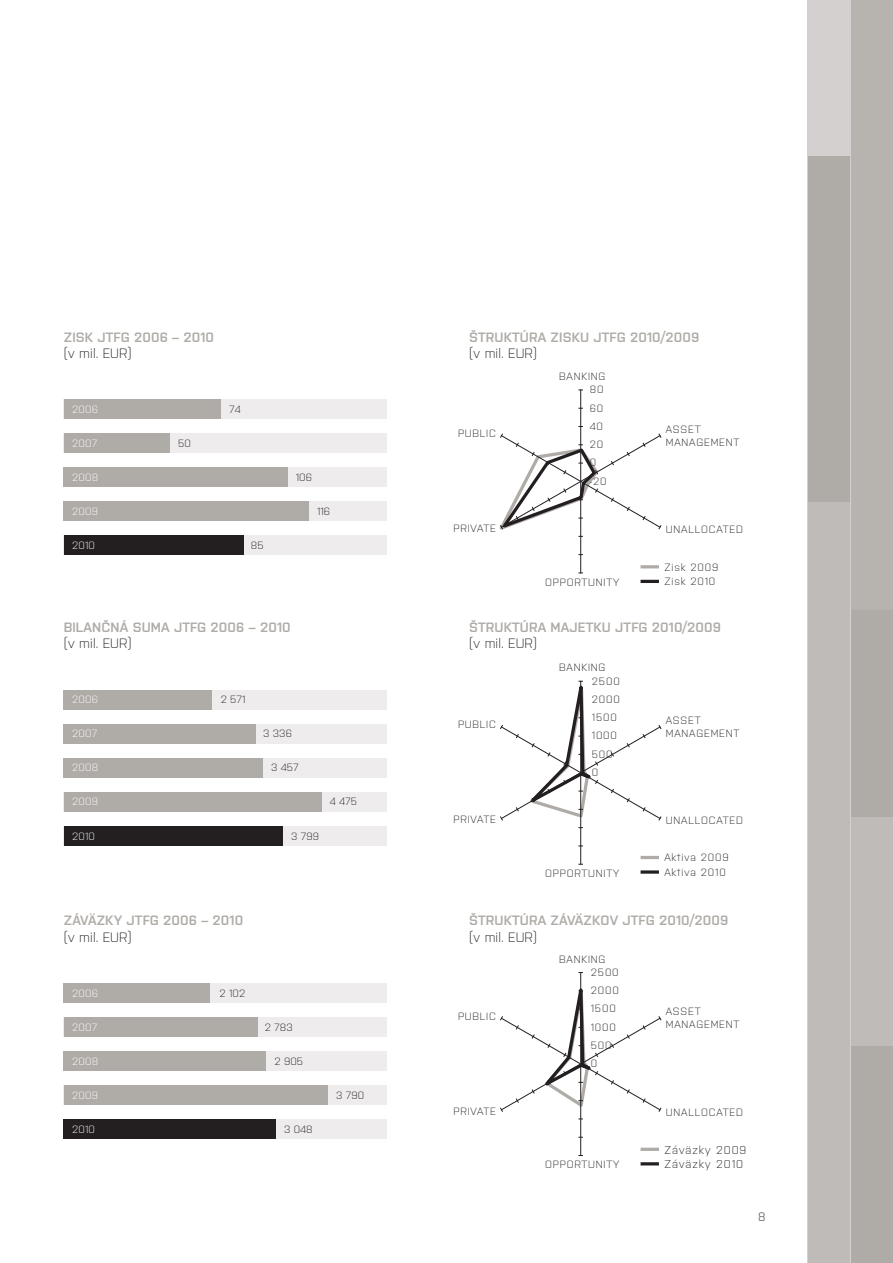
<style>
.page{position:relative;width:893px;height:1263px;background:#fff}
.page>*{position:absolute;margin:0;border:0;box-sizing:border-box;transform-origin:0 0}
.t1{font:600 13.5px "Purista";letter-spacing:.01em;color:#afaba7}
.t2{font:300 13.5px "Purista";letter-spacing:.01em;color:#231f20}
.t3{font:300 12px "Purista";color:#231f20}
.t4{font:300 11.4px "Purista";letter-spacing:.08em;color:#231f20}
.t5{font:300 10.5px/18.3px "Purista";letter-spacing:.08em;color:#231f20}
.t6{font:300 10.5px "Purista";letter-spacing:.01em;color:#fff}
</style>
<div class="page">
<div style="left:64px;top:400px;width:323px;height:19px;background:#eeecec"></div>
<div style="left:64px;top:434px;width:323px;height:19px;background:#eeecec"></div>
<div style="left:64px;top:468px;width:323px;height:19px;background:#eeecec"></div>
<div style="left:64px;top:502px;width:323px;height:19px;background:#eeecec"></div>
<div style="left:64px;top:536px;width:323px;height:19px;background:#eeecec"></div>
<div style="left:64px;top:400px;width:156px;height:19px;background:#afaba7"></div>
<div style="left:64px;top:434px;width:105px;height:19px;background:#afaba7"></div>
<div style="left:64px;top:468px;width:224px;height:19px;background:#afaba7"></div>
<div style="left:64px;top:502px;width:245px;height:19px;background:#afaba7"></div>
<div style="left:64px;top:536px;width:179px;height:19px;background:#231f20"></div>
<hr style="left:641px;top:565px;width:18px;height:3px;background:#afaba7">
<hr style="left:641px;top:580px;width:18px;height:3px;background:#231f20">
<hr style="left:580px;top:389px;width:1px;height:184px;background:#231f20">
<svg style="left:499px;top:433px;width:163px;height:104px"></svg>
<hr style="left:641px;top:856px;width:18px;height:3px;background:#afaba7">
<svg style="left:641px;top:870px;width:18px;height:4px"></svg>
<hr style="left:580px;top:681px;width:1px;height:184px;background:#231f20">
<svg style="left:500px;top:681px;width:162px;height:140px"></svg>
<hr style="left:641px;top:1148px;width:18px;height:3px;background:#afaba7">
<hr style="left:641px;top:1162px;width:18px;height:3px;background:#231f20">
<hr style="left:580px;top:972px;width:1px;height:184px;background:#231f20">
<svg style="left:500px;top:986px;width:162px;height:133px"></svg>
<div style="left:64px;top:690px;width:323px;height:19px;background:#eeecec"></div>
<div style="left:64px;top:724px;width:323px;height:19px;background:#eeecec"></div>
<div style="left:64px;top:758px;width:323px;height:19px;background:#eeecec"></div>
<div style="left:64px;top:792px;width:323px;height:19px;background:#eeecec"></div>
<div style="left:64px;top:826px;width:323px;height:19px;background:#eeecec"></div>
<div style="left:64px;top:690px;width:148px;height:19px;background:#afaba7"></div>
<div style="left:64px;top:724px;width:192px;height:19px;background:#afaba7"></div>
<div style="left:64px;top:758px;width:199px;height:19px;background:#afaba7"></div>
<div style="left:64px;top:792px;width:257px;height:19px;background:#afaba7"></div>
<div style="left:64px;top:826px;width:219px;height:19px;background:#231f20"></div>
<div style="left:64px;top:983px;width:323px;height:19px;background:#eeecec"></div>
<div style="left:64px;top:1017px;width:323px;height:19px;background:#eeecec"></div>
<div style="left:64px;top:1051px;width:323px;height:19px;background:#eeecec"></div>
<div style="left:64px;top:1085px;width:323px;height:19px;background:#eeecec"></div>
<div style="left:64px;top:1119px;width:323px;height:19px;background:#eeecec"></div>
<div style="left:64px;top:983px;width:146px;height:19px;background:#afaba7"></div>
<div style="left:64px;top:1017px;width:193px;height:19px;background:#afaba7"></div>
<div style="left:64px;top:1051px;width:202px;height:19px;background:#afaba7"></div>
<div style="left:64px;top:1085px;width:263px;height:19px;background:#afaba7"></div>
<div style="left:64px;top:1119px;width:212px;height:19px;background:#231f20"></div>
<div style="left:808px;top:0;width:85px;height:1263px;background:linear-gradient(to bottom,#d3d0cf,#d3d0cf)"></div>
<div style="left:808px;top:156px;width:41px;height:757px;background:#afaba7"></div>
<div style="left:852px;top:559px;width:41px;height:442px;background:#afaba7"></div>
<div style="left:808px;top:503px;width:41px;height:760px;background:#bfbbb8"></div>
<div style="left:852px;top:817px;width:41px;height:446px;background:#bfbbb8"></div>
<div style="left:852px;top:0;width:41px;height:609px;background:#b7b3af"></div>
<div style="left:852px;top:1046px;width:41px;height:217px;background:#afaba7"></div>
<p class="t1" style="left:64px;top:327px;width:152px">ZISK JTFG 2006 – 2010</p>
<p class="t2" style="left:64px;top:343px;width:69px">(v mil. EUR)</p>
<p class="t6" style="left:72px;top:402px;width:27px">2006</p>
<p class="t6" style="left:72px;top:436px;width:26px">2007</p>
<p class="t6" style="left:72px;top:470px;width:27px">2008</p>
<p class="t6" style="left:72px;top:504px;width:27px">2009</p>
<p class="t6" style="left:72px;top:538px;width:24px">2010</p>
<p class="t5" style="left:251px;top:536px;width:14px">85</p>
<p class="t5" style="left:229px;top:399px;width:13px">74</p>
<p class="t5" style="left:178px;top:433px;width:14px">50</p>
<p class="t5" style="left:296px;top:468px;width:18px">106</p>
<p class="t5" style="left:317px;top:502px;width:15px">116</p>
<p class="t1" style="left:64px;top:617px;width:228px">BILANČNÁ SUMA JTFG 2006 – 2010</p>
<p class="t2" style="left:64px;top:634px;width:69px">(v mil. EUR)</p>
<p class="t6" style="left:72px;top:692px;width:27px">2006</p>
<p class="t6" style="left:72px;top:726px;width:26px">2007</p>
<p class="t6" style="left:72px;top:760px;width:27px">2008</p>
<p class="t6" style="left:72px;top:794px;width:27px">2009</p>
<p class="t6" style="left:72px;top:828px;width:24px">2010</p>
<p class="t5" style="left:221px;top:690px;width:26px">2 571</p>
<p class="t5" style="left:263px;top:724px;width:30px">3 336</p>
<p class="t5" style="left:271px;top:758px;width:29px">3 457</p>
<p class="t5" style="left:291px;top:826px;width:29px">3 799</p>
<p class="t5" style="left:330px;top:792px;width:29px">4 475</p>
<p class="t1" style="left:64px;top:911px;width:181px">ZÁVÄZKY JTFG 2006 – 2010</p>
<p class="t2" style="left:64px;top:927px;width:69px">(v mil. EUR)</p>
<p class="t6" style="left:72px;top:985px;width:27px">2006</p>
<p class="t6" style="left:72px;top:1020px;width:26px">2007</p>
<p class="t6" style="left:72px;top:1054px;width:27px">2008</p>
<p class="t6" style="left:72px;top:1088px;width:27px">2009</p>
<p class="t6" style="left:72px;top:1122px;width:24px">2010</p>
<p class="t5" style="left:220px;top:983px;width:27px">2 102</p>
<p class="t5" style="left:265px;top:1017px;width:30px">2 783</p>
<p class="t5" style="left:274px;top:1051px;width:30px">2 905</p>
<p class="t5" style="left:284px;top:1119px;width:30px">3 048</p>
<p class="t5" style="left:336px;top:1085px;width:30px">3 790</p>
<p class="t1" style="left:469px;top:327px;width:232px">ŠTRUKTÚRA ZISKU JTFG 2010/2009</p>
<p class="t2" style="left:469px;top:343px;width:69px">(v mil. EUR)</p>
<p class="t5" style="left:458px;top:423px;width:39px">PUBLIC</p>
<p class="t5" style="left:453px;top:518px;width:44px">PRIVATE</p>
<p class="t5" style="left:559px;top:366px;width:48px">BANKING</p>
<p class="t5" style="left:590px;top:380px;width:18px">80<br>60<br>40<br>20<br>0 -20</p>
<p class="t5" style="left:666px;top:422px;width:75px;line-height:12.9px">ASSET<br>MANAGEMENT</p>
<p class="t5" style="left:666px;top:519px;width:79px">UNALLOCATED</p>
<p class="t5" style="left:664px;top:557px;width:55px">Zisk 2009</p>
<p class="t5" style="left:545px;top:572px;width:76px">OPPORTUNITY</p>
<p class="t5" style="left:664px;top:572px;width:52px">Zisk 2010</p>
<p class="t1" style="left:469px;top:617px;width:253px">ŠTRUKTÚRA MAJETKU JTFG 2010/2009</p>
<p class="t2" style="left:469px;top:634px;width:69px">(v mil. EUR)</p>
<p class="t5" style="left:458px;top:715px;width:39px">PUBLIC</p>
<p class="t5" style="left:453px;top:809px;width:44px">PRIVATE</p>
<p class="t5" style="left:559px;top:657px;width:48px">BANKING</p>
<p class="t5" style="left:592px;top:671px;width:30px">2500<br>2000<br>1500<br>1000<br>500<br>0</p>
<p class="t5" style="left:666px;top:713px;width:75px;line-height:12.9px">ASSET<br>MANAGEMENT</p>
<p class="t5" style="left:666px;top:811px;width:79px">UNALLOCATED</p>
<p class="t5" style="left:664px;top:848px;width:66px">Aktiva 2009</p>
<p class="t5" style="left:545px;top:863px;width:76px">OPPORTUNITY</p>
<p class="t5" style="left:664px;top:862px;width:63px">Aktiva 2010</p>
<p class="t1" style="left:469px;top:911px;width:261px">ŠTRUKTÚRA ZÁVÄZKOV JTFG 2010/2009</p>
<p class="t2" style="left:469px;top:927px;width:69px">(v mil. EUR)</p>
<p class="t5" style="left:458px;top:1006px;width:39px">PUBLIC</p>
<p class="t5" style="left:453px;top:1101px;width:44px">PRIVATE</p>
<p class="t5" style="left:559px;top:949px;width:48px">BANKING</p>
<p class="t5" style="left:591px;top:962px;width:30px">2500<br>2000<br>1500<br>1000<br>500<br>0</p>
<p class="t5" style="left:666px;top:1004px;width:75px;line-height:12.9px">ASSET<br>MANAGEMENT</p>
<p class="t5" style="left:666px;top:1102px;width:79px">UNALLOCATED</p>
<p class="t4" style="left:664px;top:1141px;width:83px">Záväzky 2009</p>
<p class="t5" style="left:545px;top:1155px;width:76px">OPPORTUNITY</p>
<p class="t4" style="left:664px;top:1156px;width:80px">Záväzky 2010</p>
<p class="t3" style="left:758px;top:1208px;width:9px">8</p>
</div>
